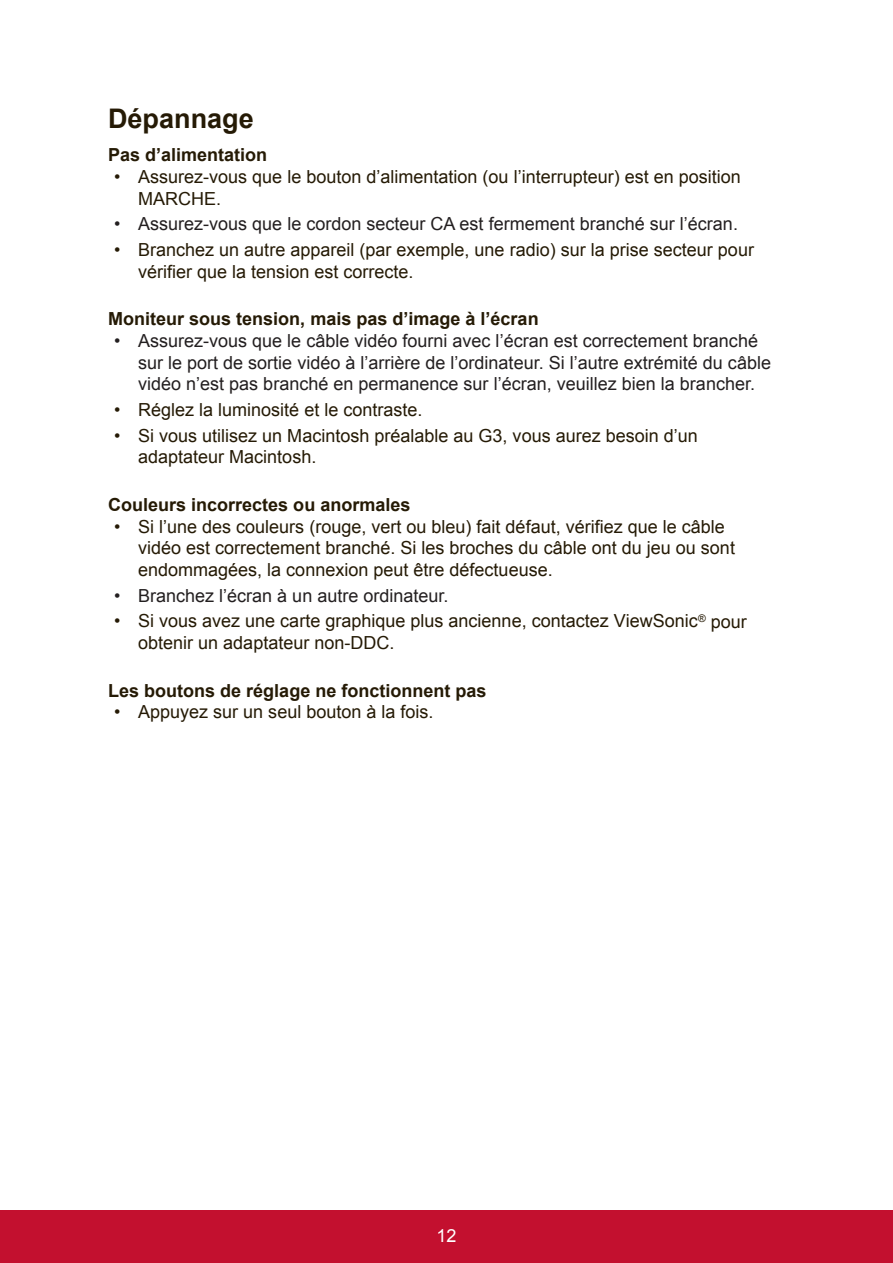
<style>
.page{position:relative;width:893px;height:1263px;background:#fff}
.page>*{position:absolute;margin:0;border:0;box-sizing:border-box;transform-origin:0 0}
.t1{font:700 27px "Arial";color:#251a05}
.t2{font:18px/21.6px "Arial";color:#251a05}
.t3{font:18px/21.6px "Arial";color:#231f20}
.t4{font:700 18px "Arial";color:#251a05}
.t5{font:18px "Arial";color:#fff}
</style>
<div class="page">
<div style="left:0;top:1210px;width:892px;height:53px;background:#c3102f"></div>
<h1 class="t1" style="left:108px;top:100px;width:147px">Dépannage</h1>
<p class="t4" style="left:108px;top:143px;width:161px">Pas d’alimentation</p>
<p class="t2" style="left:138px;top:166px;width:604px;text-indent:-24px">• Assurez-vous que le bouton d’alimentation (ou l’interrupteur) est en position<br>MARCHE.</p>
<p class="t3" style="left:114px;top:213px;width:625px">• Assurez-vous que le cordon secteur CA est fermement branché sur l’écran.</p>
<p class="t2" style="left:138px;top:239px;width:617px;text-indent:-24px">• Branchez un autre appareil (par exemple, une radio) sur la prise secteur pour vérifier que la tension est correcte.</p>
<p class="t4" style="left:108px;top:307px;width:432px">Moniteur sous tension, mais pas d’image à l’écran</p>
<p class="t3" style="left:138px;top:330px;width:634px;text-indent:-24px">• Assurez-vous que le câble vidéo fourni avec l’écran est correctement branché sur le port de sortie vidéo à l’arrière de l’ordinateur. Si l’autre extrémité du câble vidéo n’est pas branché en permanence sur l’écran, veuillez bien la brancher.</p>
<p class="t2" style="left:114px;top:399px;width:310px">• Réglez la luminosité et le contraste.</p>
<p class="t2" style="left:138px;top:425px;width:561px;text-indent:-24px">• Si vous utilisez un Macintosh préalable au G3, vous aurez besoin d’un adaptateur Macintosh.</p>
<p class="t4" style="left:108px;top:492px;width:304px">Couleurs incorrectes ou anormales</p>
<p class="t2" style="left:138px;top:515px;width:598px;text-indent:-24px">• Si l’une des couleurs (rouge, vert ou bleu) fait défaut, vérifiez que le câble vidéo est correctement branché. Si les broches du câble ont du jeu ou sont endommagées, la connexion peut être défectueuse.</p>
<p class="t3" style="left:114px;top:584px;width:336px">• Branchez l’écran à un autre ordinateur.</p>
<p class="t2" style="left:138px;top:610px;width:610px;text-indent:-24px">• Si vous avez une carte graphique plus ancienne, contactez ViewSonic<sup>®</sup> pour obtenir un adaptateur non-DDC.</p>
<p class="t4" style="left:108px;top:678px;width:380px">Les boutons de réglage ne fonctionnent pas</p>
<p class="t2" style="left:114px;top:701px;width:321px">• Appuyez sur un seul bouton à la fois.</p>
<p class="t5" style="left:436px;top:1223px;width:22px">12</p>
</div>
